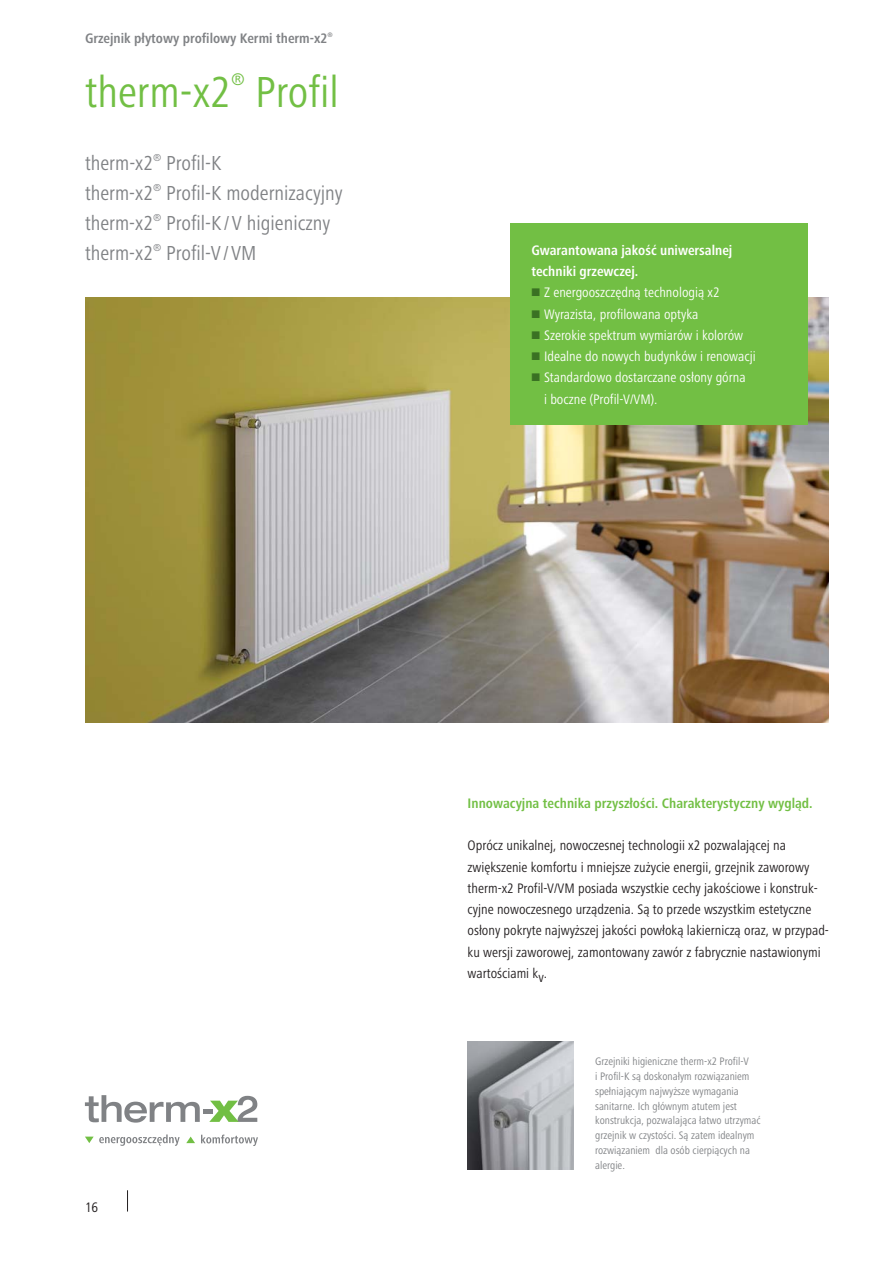
<style>
.page{position:relative;width:893px;height:1263px;background:#fff}
.page>*{position:absolute;margin:0;border:0;box-sizing:border-box;transform-origin:0 0}
.t1{font:condensed 45px "Frutiger Next LTW1 G";color:#72bf44}
.t2{font:condensed 21px/29.7px "Frutiger Next LTW1 G";color:#808285}
.t3{font:condensed 17.4px "Frutiger Next LTW1 G";color:#72bf44}
.t4{font:condensed 14.25px/21.3px "Frutiger Next LTW1 G";color:#231f20}
.t5{font:condensed 14.25px/21.3px "Frutiger Next LTW1 G";color:#fff}
.t6{font:700 condensed 14.25px "Frutiger Next LTW1 G";color:#72bf44}
.t7{font:700 condensed 14.25px/21.3px "Frutiger Next LTW1 G";color:#fff}
.t8{font:700 condensed 14.25px "Frutiger Next LTW1 G";color:#808285}
.t9{font:condensed 11.25px/14.9px "Frutiger Next LTW1 G";color:#808285}
</style>
<div class="page">
<svg style="left:127px;top:1190px;width:1px;height:22px"></svg>
<img style="left:85px;top:298px;width:744px;height:425px">
<div style="left:510px;top:223px;width:298px;height:202px;background:#72bf44"></div>
<svg style="left:186px;top:1137px;width:9px;height:6px"></svg>
<svg style="left:85px;top:1095px;width:172px;height:28px"></svg>
<svg style="left:85px;top:1134px;width:95px;height:12px"></svg>
<svg style="left:201px;top:1135px;width:57px;height:11px"></svg>
<img style="left:468px;top:1042px;width:106px;height:127px">
<p class="t8" style="left:85px;top:32px;width:249px">Grzejnik płytowy profilowy Kermi therm-x2<sup>®</sup></p>
<h1 class="t1" style="left:85px;top:73px;width:148px">therm-x2</h1>
<p class="t3" style="left:231px;top:71px;width:15px">®</p>
<h1 class="t1" style="left:255px;top:73px;width:85px">Profil</h1>
<h2 class="t2" style="left:85px;top:150px;width:259px">therm-x2<sup>®</sup> Profil-K<br>therm-x2<sup>®</sup> Profil-K modernizacyjny therm-x2<sup>®</sup> Profil-K / V higieniczny therm-x2<sup>®</sup> Profil-V / VM</h2>
<p class="t7" style="left:531px;top:241px;width:202px">Gwarantowana jakość uniwersalnej techniki grzewczej.</p>
<p class="t5" style="left:544px;top:283px;width:213px">Z energooszczędną technologią x2<br>Wyrazista, profilowana optyka<br>Szerokie spektrum wymiarów i kolorów Idealne do nowych budynków i renowacji Standardowo dostarczane osłony górna<br>i boczne (Profil-V/VM).</p>
<p class="t4" style="left:85px;top:1197px;width:15px">16</p>
<p class="t6" style="left:468px;top:797px;width:347px">Innowacyjna technika przyszłości. Charakterystyczny wygląd.</p>
<p class="t4" style="left:468px;top:836px;width:363px">Oprócz unikalnej, nowoczesnej technologii x2 pozwalającej na zwiększenie komfortu i mniejsze zużycie energii, grzejnik zaworowy therm-x2 Profil-V/VM posiada wszystkie cechy jakościowe i konstruk&shy;cyjne nowoczesnego urządzenia. Są to przede wszystkim estetyczne osłony pokryte najwyższej jakości powłoką lakierniczą oraz, w przypad&shy;ku wersji zaworowej, zamontowany zawór z fabrycznie nastawionymi wartościami kv.</p>
<p class="t9" style="left:595px;top:1055px;width:167px">Grzejniki higieniczne therm-x2 Profil-V<br>i Profil-K są doskonałym rozwiązaniem spełniającym najwyższe wymagania sanitarne. Ich głównym atutem jest konstrukcja, pozwalająca łatwo utrzymać grzejnik w czystości. Są zatem idealnym rozwiązaniem dla osób cierpiących na alergie.</p>
</div>
